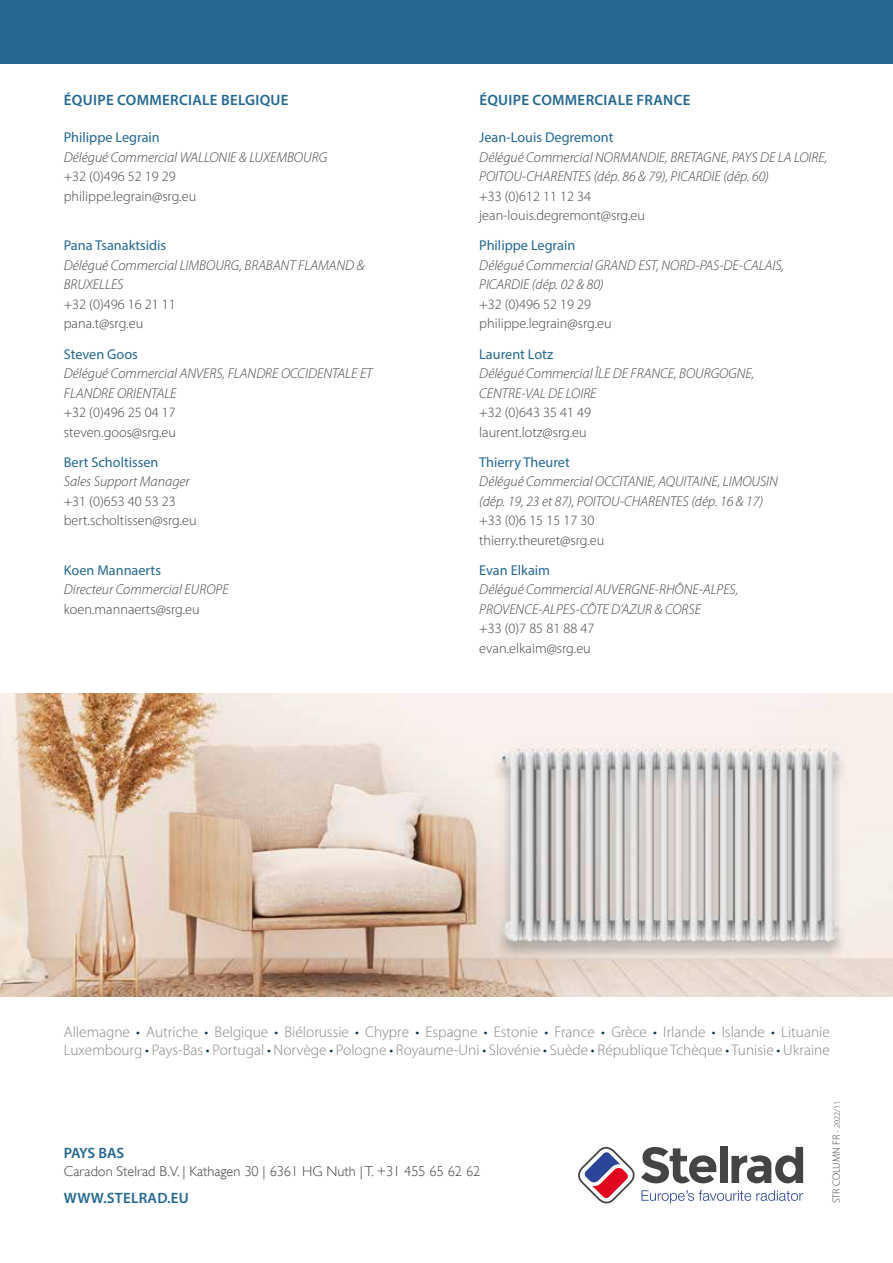
<style>
.page{position:relative;width:893px;height:1263px;background:#fff}
.page>*{position:absolute;margin:0;border:0;box-sizing:border-box;transform-origin:0 0}
.t1{font:300 15.3px/18.5px "Myriad Pro";color:#878787}
.t2{font:600 15px "Myriad Pro";letter-spacing:.02em;color:#246892}
.t3{font:italic 300 14.25px/19.5px "Myriad Pro";color:#454444}
.t4{font:300 14.25px/19.5px "Myriad Pro";color:#454444}
.t5{font:14.25px "Myriad Pro";color:#246892}
.t6{font:300 14.25px "Gill Sans";color:#454444}
.t7{font:300 10.5px "Myriad Pro";color:#454444}
.s1{color:#003952}
.s2{font-size:8.25px}
</style>
<div class="page">
<div style="left:0;top:0;width:893px;height:64px;background:#246892"></div>
<img style="left:0;top:694px;width:893px;height:302px">
<svg style="left:578px;top:1147px;width:225px;height:56px"></svg>
<p class="t2" style="left:64px;top:90px;width:226px">ÉQUIPE COMMERCIALE BELGIQUE</p>
<p class="t5" style="left:64px;top:129px;width:98px">Philippe Legrain</p>
<p class="t3" style="left:64px;top:147px;width:265px">Délégué Commercial WALLONIE &amp; LUXEMBOURG</p>
<p class="t4" style="left:64px;top:167px;width:134px">+32 (0)496 52 19 29 philippe.legrain@srg.eu</p>
<p class="t5" style="left:64px;top:237px;width:104px">Pana Tsanaktsidis</p>
<p class="t3" style="left:64px;top:255px;width:302px">Délégué Commercial LIMBOURG, BRABANT FLAMAND &amp;<br>BRUXELLES</p>
<p class="t4" style="left:64px;top:294px;width:113px">+32 (0)496 16 21 11 pana.t@srg.eu</p>
<p class="t5" style="left:64px;top:345px;width:76px">Steven Goos</p>
<p class="t3" style="left:64px;top:363px;width:310px">Délégué Commercial ANVERS, FLANDRE OCCIDENTALE ET<br>FLANDRE ORIENTALE</p>
<p class="t4" style="left:64px;top:402px;width:114px">+32 (0)496 25 04 17 steven.goos@srg.eu</p>
<p class="t5" style="left:64px;top:453px;width:96px">Bert Scholtissen</p>
<p class="t3" style="left:64px;top:471px;width:127px">Sales Support Manager</p>
<p class="t4" style="left:64px;top:491px;width:134px">+31 (0)653 40 53 23 bert.scholtissen@srg.eu</p>
<p class="t5" style="left:64px;top:561px;width:99px">Koen Mannaerts</p>
<p class="t3" style="left:64px;top:580px;width:166px">Directeur Commercial EUROPE</p>
<p class="t4" style="left:64px;top:599px;width:138px">koen.mannaerts@srg.eu</p>
<p class="t2" style="left:479px;top:90px;width:213px">ÉQUIPE COMMERCIALE FRANCE</p>
<p class="t5" style="left:479px;top:129px;width:136px">Jean-Louis Degremont</p>
<p class="t3" style="left:479px;top:147px;width:349px">Délégué Commercial NORMANDIE, BRETAGNE, PAYS DE LA LOIRE,<br>POITOU-CHARENTES (dép. 86 &amp; 79), PICARDIE (dép. 60)</p>
<p class="t4" style="left:479px;top:186px;width:167px">+33 (0)612 11 12 34 jean-louis.degremont@srg.eu</p>
<p class="t5" style="left:479px;top:237px;width:98px">Philippe Legrain</p>
<p class="t3" style="left:479px;top:255px;width:306px">Délégué Commercial GRAND EST, NORD-PAS-DE-CALAIS,<br>PICARDIE (dép. 02 &amp; 80)</p>
<p class="t4" style="left:479px;top:294px;width:134px">+32 (0)496 52 19 29 philippe.legrain@srg.eu</p>
<p class="t5" style="left:479px;top:345px;width:75px">Laurent Lotz</p>
<p class="t3" style="left:479px;top:363px;width:277px">Délégué Commercial ÎLE DE FRANCE, BOURGOGNE,<br>CENTRE-VAL DE LOIRE</p>
<p class="t4" style="left:479px;top:402px;width:113px">+32 (0)643 35 41 49 laurent.lotz@srg.eu</p>
<p class="t5" style="left:479px;top:453px;width:92px">Thierry Theuret</p>
<p class="t3" style="left:479px;top:471px;width:300px">Délégué Commercial OCCITANIE, AQUITAINE, LIMOUSIN (dép. 19, 23 et 87), POITOU-CHARENTES (dép. 16 &amp; 17)</p>
<p class="t4" style="left:479px;top:510px;width:127px">+33 (0)6 15 15 17 30 thierry.theuret@srg.eu</p>
<p class="t5" style="left:479px;top:561px;width:72px">Evan Elkaim</p>
<p class="t3" style="left:479px;top:580px;width:261px">Délégué Commercial AUVERGNE-RHÔNE-ALPES,<br>PROVENCE-ALPES-CÔTE D’AZUR &amp; CORSE</p>
<p class="t4" style="left:479px;top:619px;width:117px">+33 (0)7 85 81 88 47 evan.elkaim@srg.eu</p>
<p class="t1" style="left:64px;top:1022px;width:768px">Allemagne <span class="s1">•</span> Autriche <span class="s1">•</span> Belgique <span class="s1">•</span> Biélorussie <span class="s1">•</span> Chypre <span class="s1">•</span> Espagne <span class="s1">•</span> Estonie <span class="s1">•</span> France <span class="s1">•</span> Grèce <span class="s1">•</span> Irlande <span class="s1">•</span> Islande <span class="s1">•</span> Lituanie<br>Luxembourg <span class="s1">•</span> Pays-Bas <span class="s1">•</span> Portugal <span class="s1">•</span> Norvège <span class="s1">•</span> Pologne <span class="s1">•</span> Royaume-Uni <span class="s1">•</span> Slovénie <span class="s1">•</span> Suède <span class="s1">•</span> République Tchèque <span class="s1">•</span> Tunisie <span class="s1">•</span> Ukraine</p>
<p class="t2" style="left:64px;top:1143px;width:62px">PAYS BAS</p>
<p class="t6" style="left:64px;top:1163px;width:418px">Caradon Stelrad B.V. | Kathagen 30 | 6361 HG Nuth | T. +31 455 65 62 62</p>
<p class="t2" style="left:64px;top:1189px;width:127px">WWW.STELRAD.EU</p>
<p class="t7" style="left:830px;top:1203px;width:104px;rotate:-90deg">STR COLUMN FR <span class="s2">- 2022/11</span></p>
</div>
